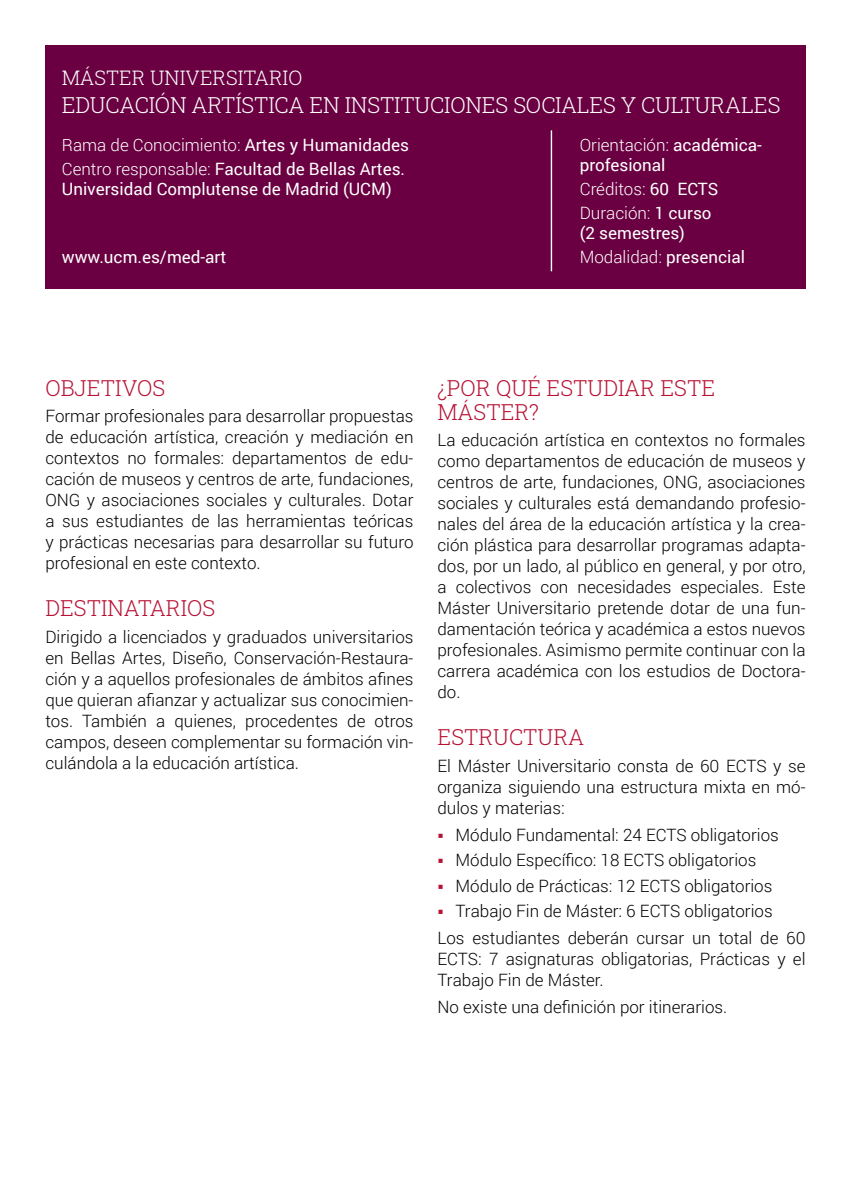
<style>
.page{position:relative;width:851px;height:1191px;background:#fff}
.page>*{position:absolute;margin:0;border:0;box-sizing:border-box;transform-origin:0 0}
.t1{font:300 22px/24px "Roboto Slab";color:#b71234}
.t2{font:300 22px "Roboto Slab";letter-spacing:-.01em;color:#fff}
.t3{font:300 20px "Roboto Slab";color:#fff}
.t4{font:300 17px/21px "Roboto";color:#000;text-align:justify}
.t5{font:17px/24px "Roboto";color:#fff}
.t6{font:300 17px/24px "Roboto";color:#fff}
.s1{font-weight:300}
.s2{font-weight:400}
</style>
<div class="page">
<div style="left:45px;top:45px;width:760px;height:244px;background:#6a0041"></div>
<hr style="left:550px;top:130px;width:2px;height:141px;background:#fff">
<p class="t3" style="left:62px;top:64px;width:242px">MÁSTER UNIVERSITARIO</p>
<p class="t2" style="left:62px;top:89px;width:720px">EDUCACIÓN ARTÍSTICA EN INSTITUCIONES SOCIALES Y CULTURALES</p>
<p class="t5" style="left:62px;top:132px;width:349px"><span class="s1">Rama de Conocimiento:</span> Artes y Humanidades<br><span class="s1">Centro responsable:</span> Facultad de Bellas Artes.</p>
<p class="t5" style="left:62px;top:176px;width:331px">Universidad Complutense de Madrid (UCM)</p>
<p class="t5" style="left:62px;top:245px;width:166px">www.ucm.es/med-art</p>
<p class="t5" style="left:579px;top:134px;width:183px;line-height:20px"><span class="s1">Orientación:</span> académica&shy;profesional</p>
<p class="t6" style="left:579px;top:176px;width:140px">Créditos: <span class="s2">60 ECTS<br></span>Duración: <span class="s2">1 curso</span></p>
<p class="t5" style="left:579px;top:220px;width:167px">(2 semestres)<br><span class="s1">Modalidad:</span> presencial</p>
<p class="t1" style="left:45px;top:375px;width:121px">OBJETIVOS</p>
<p class="t4" style="left:45px;top:405px;width:369px">Formar profesionales para desarrollar propuestas de educación artística, creación y mediación en contextos no formales: departamentos de edu&shy;cación de museos y centros de arte, fundaciones, ONG y asociaciones sociales y culturales. Dotar a sus estudiantes de las herramientas teóricas y prácticas necesarias para desarrollar su futuro profesional en este contexto.</p>
<p class="t1" style="left:45px;top:595px;width:171px">DESTINATARIOS</p>
<p class="t4" style="left:45px;top:625px;width:369px">Dirigido a licenciados y graduados universitarios en Bellas Artes, Diseño, Conservación-Restaura&shy;ción y a aquellos profesionales de ámbitos afines que quieran afianzar y actualizar sus conocimien&shy;tos. También a quienes, procedentes de otros campos, deseen complementar su formación vin&shy;culándola a la educación artística.</p>
<p class="t1" style="left:437px;top:375px;width:279px">¿POR QUÉ ESTUDIAR ESTE<br>MÁSTER?</p>
<p class="t4" style="left:437px;top:429px;width:369px">La educación artística en contextos no formales como departamentos de educación de museos y centros de arte, fundaciones, ONG, asociaciones sociales y culturales está demandando profesio&shy;nales del área de la educación artística y la crea&shy;ción plástica para desarrollar programas adapta&shy;dos, por un lado, al público en general, y por otro, a colectivos con necesidades especiales. Este Máster Universitario pretende dotar de una fun&shy;damentación teórica y académica a estos nuevos profesionales. Asimismo permite continuar con la carrera académica con los estudios de Doctora&shy;do.</p>
<p class="t1" style="left:437px;top:724px;width:148px">ESTRUCTURA</p>
<p class="t4" style="left:437px;top:754px;width:369px">El Máster Universitario consta de 60 ECTS y se organiza siguiendo una estructura mixta en mó&shy;dulos y materias:</p>
<p class="t4" style="left:455px;top:823px;width:325px">Módulo Fundamental: 24 ECTS obligatorios</p>
<p class="t4" style="left:455px;top:849px;width:302px">Módulo Específico: 18 ECTS obligatorios</p>
<p class="t4" style="left:455px;top:874px;width:318px">Módulo de Prácticas: 12 ECTS obligatorios</p>
<p class="t4" style="left:455px;top:900px;width:318px">Trabajo Fin de Máster: 6 ECTS obligatorios</p>
<p class="t4" style="left:437px;top:926px;width:369px">Los estudiantes deberán cursar un total de 60</p>
<p class="t4" style="left:437px;top:947px;width:369px">ECTS: 7 asignaturas obligatorias, Prácticas y el<br>Trabajo Fin de Máster.</p>
<p class="t4" style="left:437px;top:995px;width:291px">No existe una definición por itinerarios.</p>
</div>
